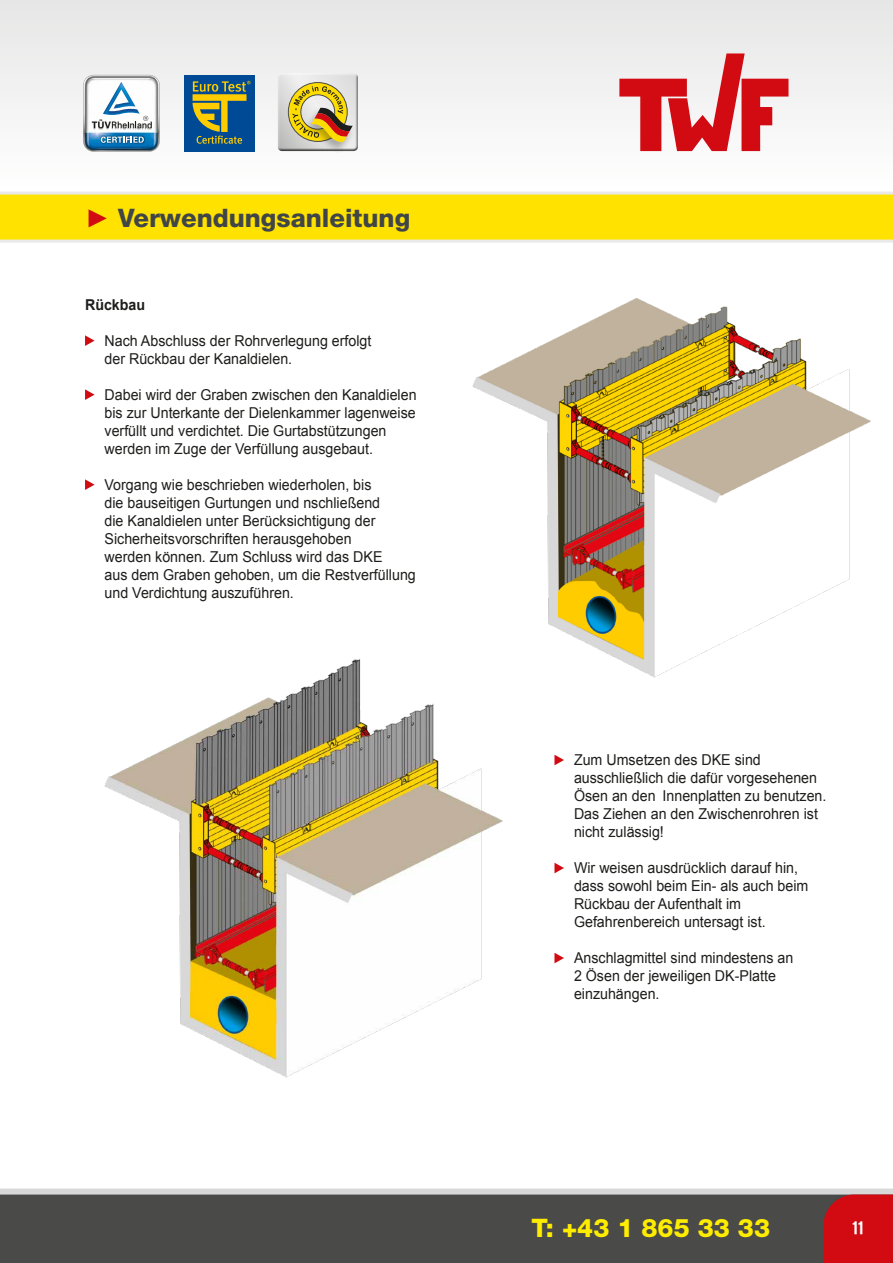
<style>
.page{position:relative;width:893px;height:1263px;background:#fff}
.page>*{position:absolute;margin:0;border:0;box-sizing:border-box;transform-origin:0 0}
.t1{font:800 25.5px "Helvetica Neue";color:#404648}
.t2{font:800 25.5px "Helvetica Neue";color:#ffed00}
.t3{font:18px "Interstate Bold Cond";color:#fff}
.t4{font:15px/18px "Arial";color:#1d1d1b;scale:.95 1}
.t5{font:700 15px "Arial";color:#1d1d1b;scale:.95 1}
.s1{font-family:"Arial";font-weight:900;color:#d20a11}
</style>
<div class="page">
<div style="left:0;top:0;width:893px;height:191px;background:linear-gradient(to right,#f1f2f1,#f2f2f2)"></div>
<svg style="left:0;top:192px;width:893px;height:51px;background:#fce21b"></svg>
<svg style="left:0;top:1188px;width:893px;height:75px;background:#575756"></svg>
<div style="left:823px;top:1194px;width:70px;height:69px;background:#d20a11"></div>
<svg style="left:619px;top:53px;width:169px;height:98px"></svg>
<div style="left:275px;top:71px;width:84px;height:79px;background:#efefef"></div>
<div style="left:275px;top:73px;width:84px;height:79px;background:#1d1d1b;opacity:.75"></div>
<div style="left:303px;top:107px;width:53px;height:47px;background:#1d1d1b;opacity:.33"></div>
<svg style="left:288px;top:82px;width:65px;height:61px"></svg>
<img style="left:83px;top:75px;width:77px;height:77px">
<div style="left:184px;top:75px;width:71px;height:77px;background:#004994"></div>
<svg style="left:193px;top:81px;width:57px;height:63px"></svg>
<svg style="left:85px;top:335px;width:10px;height:11px"></svg>
<svg style="left:85px;top:389px;width:10px;height:11px"></svg>
<svg style="left:85px;top:479px;width:10px;height:11px"></svg>
<img style="left:472px;top:298px;width:399px;height:380px">
<img style="left:104px;top:651px;width:419px;height:427px">
<svg style="left:554px;top:755px;width:10px;height:10px"></svg>
<svg style="left:554px;top:863px;width:10px;height:10px"></svg>
<svg style="left:554px;top:953px;width:10px;height:10px"></svg>
<h1 class="t1" style="left:85px;top:202px;width:327px"><span class="s1">►</span> Verwendungsanleitung</h1>
<p class="t5" style="left:85px;top:295px;width:65px">Rückbau</p>
<p class="t4" style="left:105px;top:332px;width:282px">Nach Abschluss der Rohrverlegung erfolgt der Rückbau der Kanaldielen.</p>
<p class="t4" style="left:105px;top:386px;width:330px">Dabei wird der Graben zwischen den Kanaldielen bis zur Unterkante der Dielenkammer lagenweise verfüllt und verdichtet. Die Gurtabstützungen werden im Zuge der Verfüllung ausgebaut.</p>
<p class="t4" style="left:105px;top:476px;width:329px">Vorgang wie beschrieben wiederholen, bis<br>die bauseitigen Gurtungen und nschließend<br>die Kanaldielen unter Berücksichtigung der Sicherheitsvorschriften herausgehoben<br>werden können. Zum Schluss wird das DKE<br>aus dem Graben gehoben, um die Restverfüllung und Verdichtung auszuführen.</p>
<p class="t4" style="left:574px;top:751px;width:267px">Zum Umsetzen des DKE sind ausschließlich die dafür vorgesehenen<br>Ösen an den Innenplatten zu benutzen.<br>Das Ziehen an den Zwischenrohren ist nicht zulässig!</p>
<p class="t4" style="left:574px;top:859px;width:248px">Wir weisen ausdrücklich darauf hin, dass sowohl beim Ein- als auch beim<br>Rückbau der Aufenthalt im<br>Gefahrenbereich untersagt ist.</p>
<p class="t4" style="left:574px;top:949px;width:232px">Anschlagmittel sind mindestens an<br>2 Ösen der jeweiligen DK-Platte einzuhängen.</p>
<h1 class="t2" style="left:532px;top:1213px;width:240px">T: +43 1 865 33 33</h1>
<p class="t3" style="left:852px;top:1218px;width:13px">11</p>
</div>
